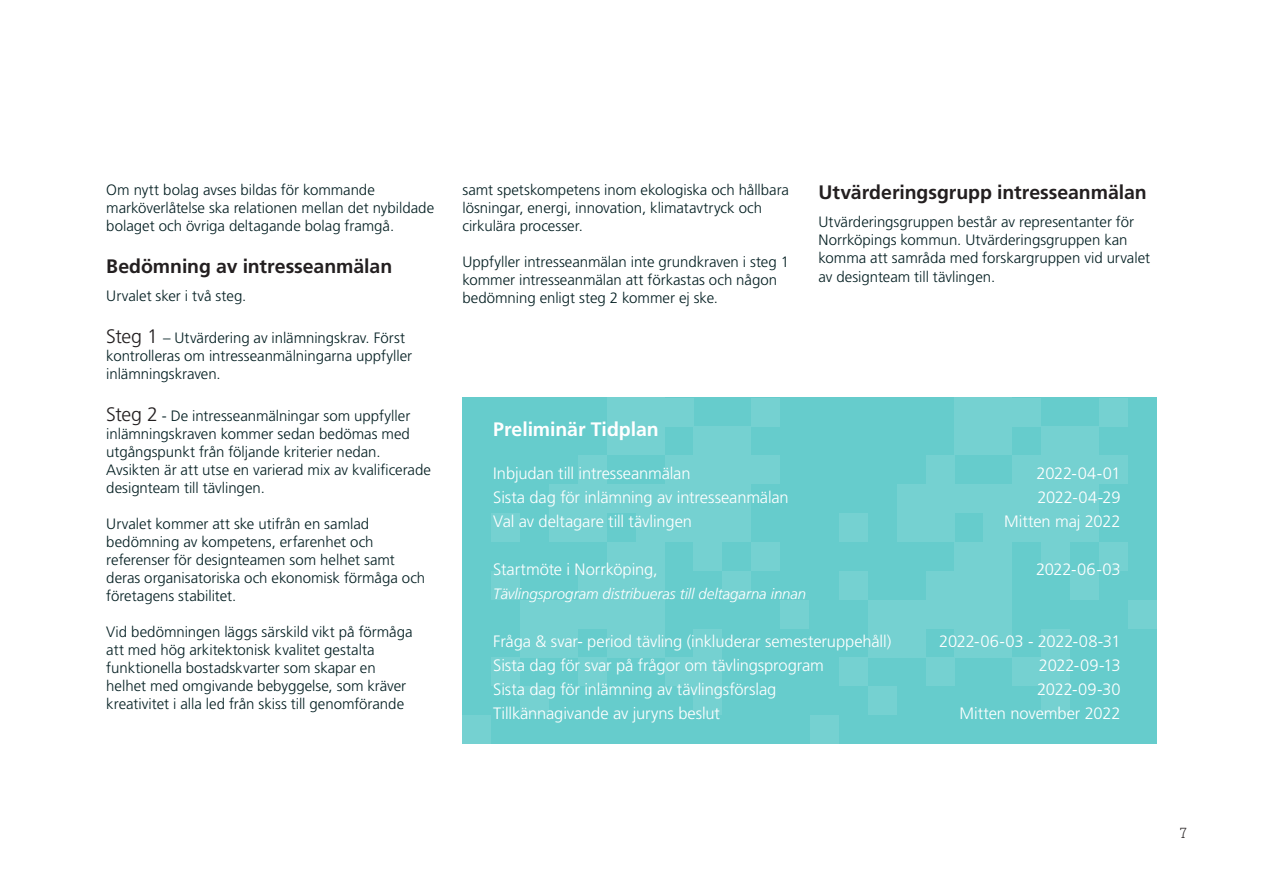
<style>
.page{position:relative;width:1263px;height:893px;background:#fff}
.page>*{position:absolute;margin:0;border:0;box-sizing:border-box;transform-origin:0 0}
.Brödtext{font:700 19.5px "Frutiger LT Std";letter-spacing:-.005em;color:#231f20}
.Brödtext-2{font:700 19.5px "Frutiger LT Std";letter-spacing:-.005em;color:#fff}
.Brödtext-3{font:300 16.5px "Frutiger LT Std";letter-spacing:-.01em;color:#fff}
.Brödtext-4{font:300 15px/18px "Frutiger LT Std";letter-spacing:-.005em;color:#041f22}
.Brödtext-5{font:italic 300 15px "Frutiger LT Std";color:#fff}
.t1{font:300 15px "Rockwell Std";color:#231f20}
.s1{font-size:19.5px;color:#231f20}
</style>
<div class="page">
<div style="left:462px;top:398px;width:695px;height:346px;background:#6cc"></div>
<div style="left:897px;top:484px;width:57px;height:58px;background:#75d1d1"></div>
<div style="left:983px;top:484px;width:58px;height:58px;background:#75d1d1"></div>
<div style="left:954px;top:600px;width:58px;height:57px;background:#75d1d1"></div>
<div style="left:868px;top:600px;width:58px;height:57px;background:#75d1d1"></div>
<div style="left:1041px;top:426px;width:58px;height:58px;background:#75d1d1"></div>
<div style="left:926px;top:571px;width:28px;height:29px;background:#75d1d1"></div>
<div style="left:983px;top:571px;width:29px;height:29px;background:#75d1d1"></div>
<div style="left:839px;top:571px;width:29px;height:29px;background:#75d1d1"></div>
<div style="left:1041px;top:686px;width:29px;height:29px;background:#75d1d1"></div>
<div style="left:954px;top:542px;width:29px;height:29px;background:#75d1d1"></div>
<div style="left:926px;top:600px;width:28px;height:29px;background:#75d1d1"></div>
<div style="left:954px;top:571px;width:29px;height:29px;background:#75d1d1"></div>
<div style="left:1099px;top:542px;width:29px;height:29px;background:#75d1d1"></div>
<div style="left:954px;top:484px;width:29px;height:29px;background:#75d1d1"></div>
<div style="left:983px;top:542px;width:29px;height:29px;background:#75d1d1"></div>
<div style="left:1070px;top:571px;width:29px;height:29px;background:#75d1d1"></div>
<div style="left:954px;top:398px;width:58px;height:57px;background:#75d1d1"></div>
<div style="left:1012px;top:455px;width:29px;height:29px;background:#75d1d1"></div>
<div style="left:839px;top:513px;width:29px;height:29px;background:#75d1d1"></div>
<div style="left:1128px;top:600px;width:29px;height:29px;background:#75d1d1"></div>
<div style="left:1012px;top:657px;width:29px;height:29px;background:#75d1d1"></div>
<div style="left:1041px;top:484px;width:58px;height:58px;background:#75d1d1"></div>
<div style="left:1099px;top:398px;width:29px;height:28px;background:#75d1d1"></div>
<div style="left:1099px;top:455px;width:29px;height:29px;background:#75d1d1"></div>
<div style="left:1041px;top:542px;width:29px;height:29px;background:#75d1d1"></div>
<div style="left:1041px;top:629px;width:29px;height:28px;background:#75d1d1"></div>
<div style="left:1041px;top:657px;width:29px;height:29px;background:#75d1d1"></div>
<div style="left:926px;top:657px;width:28px;height:29px;background:#75d1d1"></div>
<div style="left:926px;top:455px;width:28px;height:29px;background:#75d1d1"></div>
<div style="left:1012px;top:398px;width:29px;height:28px;background:#75d1d1"></div>
<div style="left:839px;top:657px;width:29px;height:29px;background:#75d1d1"></div>
<div style="left:868px;top:686px;width:29px;height:29px;background:#75d1d1"></div>
<div style="left:810px;top:715px;width:29px;height:29px;background:#75d1d1"></div>
<div style="left:549px;top:484px;width:58px;height:58px;background:#75d1d1"></div>
<div style="left:636px;top:484px;width:57px;height:58px;background:#75d1d1"></div>
<div style="left:607px;top:600px;width:58px;height:57px;background:#75d1d1"></div>
<div style="left:520px;top:600px;width:58px;height:57px;background:#75d1d1"></div>
<div style="left:693px;top:426px;width:58px;height:58px;background:#75d1d1"></div>
<div style="left:578px;top:571px;width:29px;height:29px;background:#75d1d1"></div>
<div style="left:636px;top:571px;width:29px;height:29px;background:#75d1d1"></div>
<div style="left:491px;top:571px;width:29px;height:29px;background:#75d1d1"></div>
<div style="left:693px;top:686px;width:29px;height:29px;background:#75d1d1"></div>
<div style="left:607px;top:542px;width:29px;height:29px;background:#75d1d1"></div>
<div style="left:578px;top:600px;width:29px;height:29px;background:#75d1d1"></div>
<div style="left:607px;top:571px;width:29px;height:29px;background:#75d1d1"></div>
<div style="left:751px;top:542px;width:29px;height:29px;background:#75d1d1"></div>
<div style="left:607px;top:484px;width:29px;height:29px;background:#75d1d1"></div>
<div style="left:636px;top:542px;width:29px;height:29px;background:#75d1d1"></div>
<div style="left:722px;top:571px;width:29px;height:29px;background:#75d1d1"></div>
<div style="left:607px;top:398px;width:58px;height:57px;background:#75d1d1"></div>
<div style="left:665px;top:455px;width:28px;height:29px;background:#75d1d1"></div>
<div style="left:491px;top:513px;width:29px;height:29px;background:#75d1d1"></div>
<div style="left:780px;top:600px;width:29px;height:29px;background:#75d1d1"></div>
<div style="left:665px;top:657px;width:28px;height:29px;background:#75d1d1"></div>
<div style="left:693px;top:484px;width:58px;height:58px;background:#75d1d1"></div>
<div style="left:751px;top:398px;width:29px;height:28px;background:#75d1d1"></div>
<div style="left:751px;top:455px;width:29px;height:29px;background:#75d1d1"></div>
<div style="left:693px;top:542px;width:29px;height:29px;background:#75d1d1"></div>
<div style="left:693px;top:629px;width:29px;height:28px;background:#75d1d1"></div>
<div style="left:693px;top:657px;width:29px;height:29px;background:#75d1d1"></div>
<div style="left:578px;top:657px;width:29px;height:29px;background:#75d1d1"></div>
<div style="left:578px;top:455px;width:29px;height:29px;background:#75d1d1"></div>
<div style="left:665px;top:398px;width:28px;height:28px;background:#75d1d1"></div>
<div style="left:491px;top:657px;width:29px;height:29px;background:#75d1d1"></div>
<div style="left:520px;top:686px;width:29px;height:29px;background:#75d1d1"></div>
<div style="left:462px;top:715px;width:29px;height:29px;background:#75d1d1"></div>
<p class="Brödtext-4" style="left:106px;top:181px;width:329px">Om nytt bolag avses bildas för kommande marköverlåtelse ska relationen mellan det nybildade bolaget och övriga deltagande bolag framgå.</p>
<p class="Brödtext" style="left:106px;top:254px;width:287px">Bedömning av intresseanmälan</p>
<p class="Brödtext-4" style="left:106px;top:287px;width:142px">Urvalet sker i två steg.</p>
<p class="Brödtext-4" style="left:106px;top:329px;width:307px"><span class="s1">Steg 1</span> – Utvärdering av inlämningskrav. Först kontrolleras om intresseanmälningarna uppfyller inlämningskraven.</p>
<p class="Brödtext-4" style="left:106px;top:407px;width:326px"><span class="s1">Steg 2</span> - De intresseanmälningar som uppfyller inlämningskraven kommer sedan bedömas med utgångspunkt från följande kriterier nedan.<br>Avsikten är att utse en varierad mix av kvalificerade designteam till tävlingen.</p>
<p class="Brödtext-4" style="left:106px;top:515px;width:320px">Urvalet kommer att ske utifrån en samlad bedömning av kompetens, erfarenhet och referenser för designteamen som helhet samt deras organisatoriska och ekonomisk förmåga och företagens stabilitet.</p>
<p class="Brödtext-4" style="left:106px;top:623px;width:308px">Vid bedömningen läggs särskild vikt på förmåga att med hög arkitektonisk kvalitet gestalta funktionella bostadskvarter som skapar en helhet med omgivande bebyggelse, som kräver kreativitet i alla led från skiss till genomförande</p>
<p class="Brödtext-4" style="left:462px;top:181px;width:328px">samt spetskompetens inom ekologiska och hållbara lösningar, energi, innovation, klimatavtryck och cirkulära processer.</p>
<p class="Brödtext-4" style="left:462px;top:253px;width:328px">Uppfyller intresseanmälan inte grundkraven i steg 1 kommer intresseanmälan att förkastas och någon bedömning enligt steg 2 kommer ej ske.</p>
<p class="Brödtext" style="left:818px;top:180px;width:330px">Utvärderingsgrupp intresseanmälan</p>
<p class="Brödtext-4" style="left:818px;top:213px;width:333px">Utvärderingsgruppen består av representanter för Norrköpings kommun. Utvärderingsgruppen kan komma att samråda med forskargruppen vid urvalet av designteam till tävlingen.</p>
<p class="Brödtext-2" style="left:493px;top:417px;width:167px">Preliminär Tidplan</p>
<p class="Brödtext-3" style="left:493px;top:463px;width:199px">Inbjudan till intresseanmälan</p>
<p class="Brödtext-3" style="left:493px;top:487px;width:297px">Sista dag för inlämning av intresseanmälan</p>
<p class="Brödtext-3" style="left:493px;top:511px;width:200px">Val av deltagare till tävlingen</p>
<p class="Brödtext-3" style="left:493px;top:559px;width:166px">Startmöte i Norrköping,</p>
<p class="Brödtext-5" style="left:493px;top:585px;width:314px">Tävlingsprogram distribueras till deltagarna innan</p>
<p class="Brödtext-3" style="left:493px;top:631px;width:399px">Fråga &amp; svar- period tävling (inkluderar semesteruppehåll)</p>
<p class="Brödtext-3" style="left:493px;top:655px;width:332px">Sista dag för svar på frågor om tävlingsprogram</p>
<p class="Brödtext-3" style="left:493px;top:679px;width:285px">Sista dag för inlämning av tävlingsförslag</p>
<p class="Brödtext-3" style="left:493px;top:703px;width:228px">Tillkännagivande av juryns beslut</p>
<p class="Brödtext-3" style="left:1036px;top:464px;width:85px">2022-04-01</p>
<p class="Brödtext-3" style="left:1037px;top:488px;width:85px">2022-04-29</p>
<p class="Brödtext-3" style="left:1004px;top:512px;width:118px">Mitten maj 2022</p>
<p class="Brödtext-3" style="left:1036px;top:560px;width:86px">2022-06-03</p>
<p class="Brödtext-3" style="left:939px;top:632px;width:183px">2022-06-03 - 2022-08-31</p>
<p class="Brödtext-3" style="left:1039px;top:656px;width:83px">2022-09-13</p>
<p class="Brödtext-3" style="left:1037px;top:680px;width:85px">2022-09-30</p>
<p class="Brödtext-3" style="left:959px;top:704px;width:162px">Mitten november 2022</p>
<p class="t1" style="left:1179px;top:824px;width:9px">7</p>
</div>
